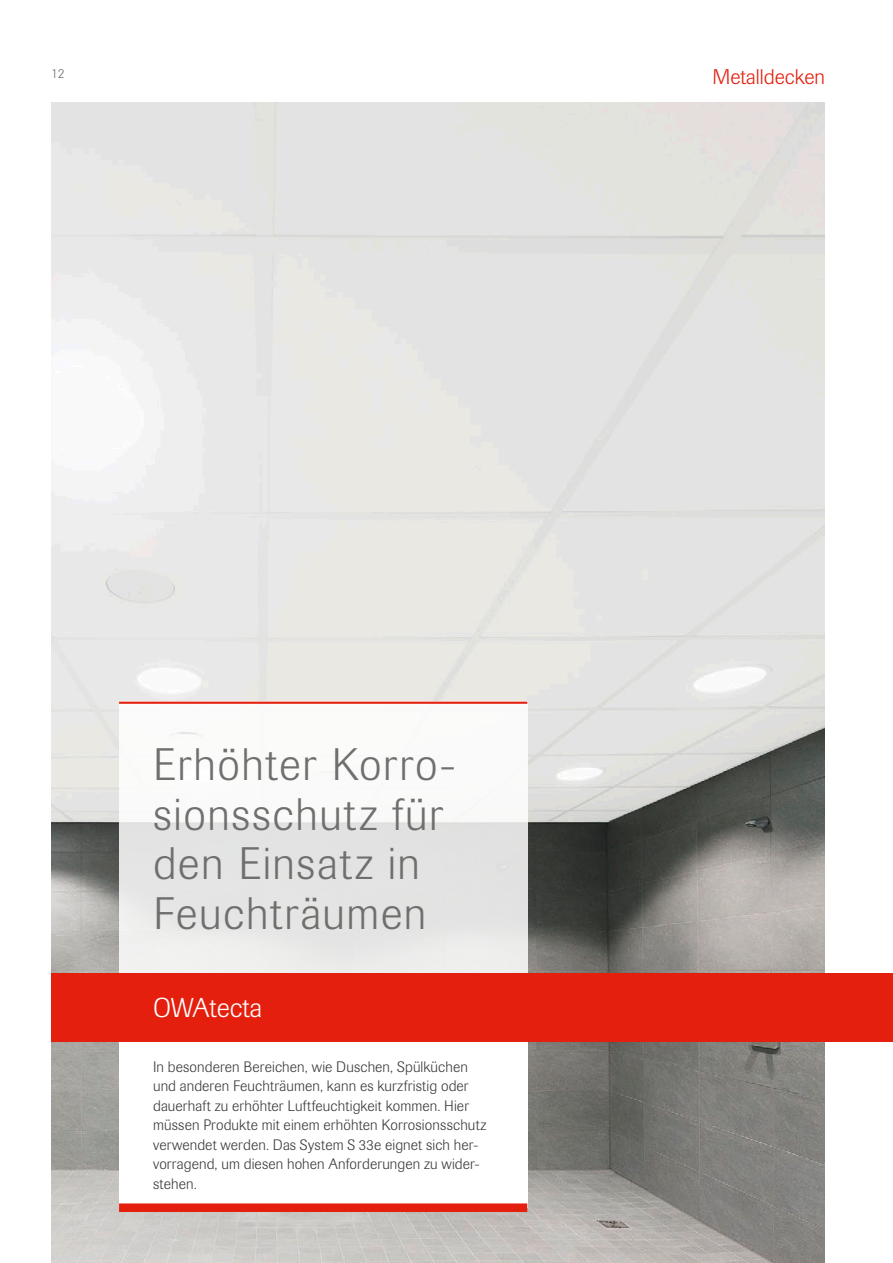
<style>
.page{position:relative;width:893px;height:1263px;background:#fff}
.page>*{position:absolute;margin:0;border:0;box-sizing:border-box;transform-origin:0 0}
.t1{font:300 45px/49.5px "Imago Pro";letter-spacing:.035em;color:#6f6f6e}
.t2{font:300 27px "Imago Pro";color:#fff}
.t3{font:300 21px "Imago Pro";color:#e41f0d}
.t4{font:300 15px/19.5px "Imago Pro";letter-spacing:.01em;color:#3b3b3a}
.t5{font:300 13.5px "Imago Pro";color:#6f6f6e}
</style>
<div class="page">
<img style="left:51px;top:102px;width:774px;height:1161px">
<div style="left:119px;top:702px;width:408px;height:493px;background:linear-gradient(to right,#f0f0f0,#ededed)"></div>
<hr style="left:119px;top:702px;width:408px;height:2px;background:#e41f0d">
<div style="left:119px;top:1042px;width:408px;height:166px;background:#fff"></div>
<div style="left:51px;top:974px;width:842px;height:68px;background:#e41f0d"></div>
<div style="left:119px;top:1203px;width:408px;height:9px;background:#e41f0d"></div>
<p class="t5" style="left:51px;top:65px;width:15px">12</p>
<h3 class="t3" style="left:713px;top:63px;width:114px">Metalldecken</h3>
<h1 class="t1" style="left:153px;top:739px;width:304px">Erhöhter Korro&shy;sionsschutz für den Einsatz in<br>Feuchträumen</h1>
<h2 class="t2" style="left:153px;top:990px;width:111px">OWAtecta</h2>
<p class="t4" style="left:153px;top:1057px;width:335px">In besonderen Bereichen, wie Duschen, Spülküchen und anderen Feuchträumen, kann es kurzfristig oder dauerhaft zu erhöhter Luftfeuchtigkeit kommen. Hier müssen Produkte mit einem erhöhten Korrosionsschutz verwendet werden. Das System S 33e eignet sich her&shy;vorragend, um diesen hohen Anforderungen zu wider&shy;stehen.</p>
</div>
